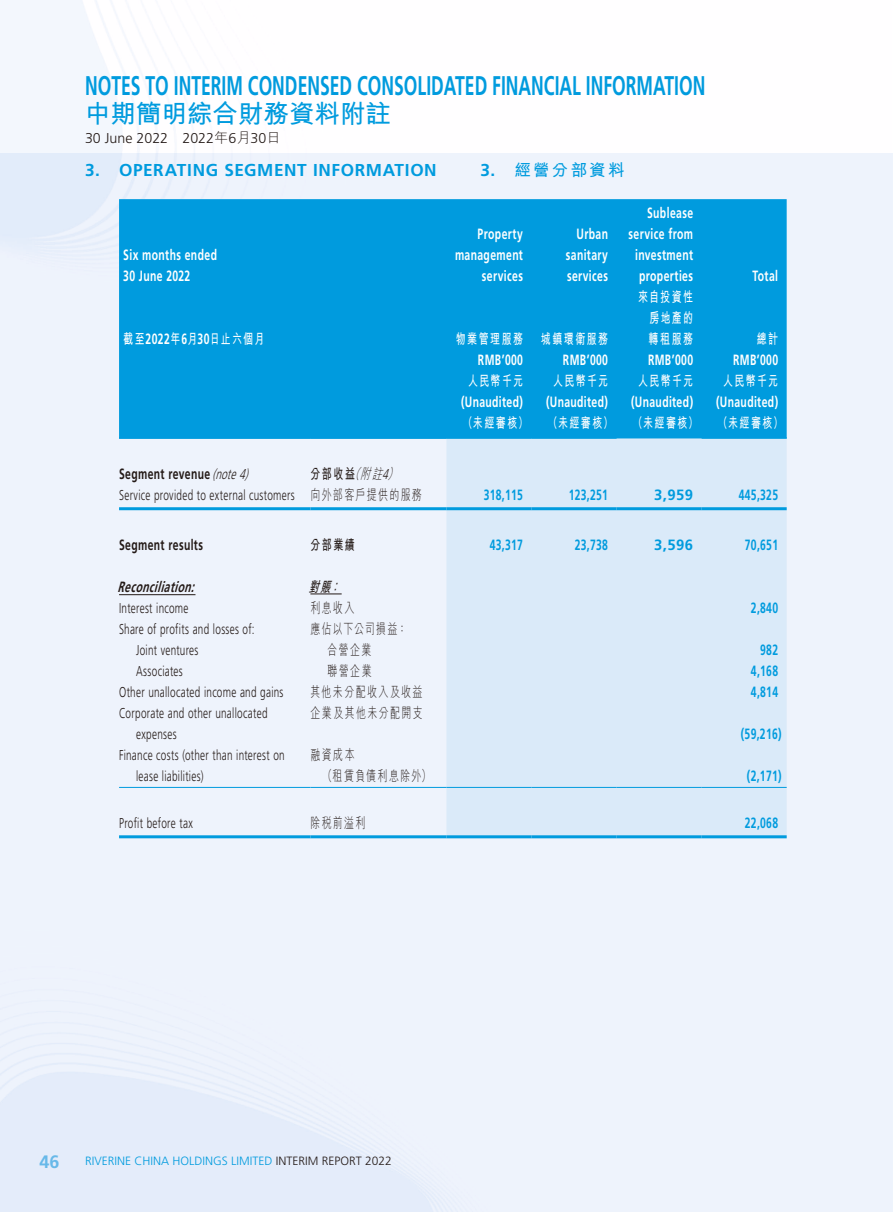
<style>
.page{position:relative;width:893px;height:1212px;background:#fff}
.page>*{position:absolute;margin:0;border:0;box-sizing:border-box;transform-origin:0 0}
.t1{font:700 27px "Frutiger LT Std";color:#009bde;scale:.65 1}
.t2{font:700 25.5px "M Hei HK";color:#009bde}
.t3{font:700 18px "Frutiger LT Std";color:#68b9e9}
.t4{font:700 17.25px "Frutiger LT Std";letter-spacing:.035em;color:#009bde}
.t5{font:700 16.5px "M Hei HK";letter-spacing:.125em;color:#009bde}
.t6{font:700 14.85px/21px "Frutiger LT Std";letter-spacing:.035em;color:#fff;text-align:right;scale:.7 1}
.t7{font:700 14.85px "Frutiger LT Std";letter-spacing:.03em;color:#009bde;scale:.7 1}
.t8{font:700 14.85px "Frutiger LT Std";letter-spacing:.035em;color:#231916;scale:.7 1}
.t9{font:italic 700 14.85px "Frutiger LT Std";color:#231916;scale:.7 1}
.t10{font:700 14.85px "Frutiger LT Std";letter-spacing:.03em;color:#009bde}
.t11{font:300 14.25px/21px "Frutiger LT Std";letter-spacing:.03em;color:#231916;scale:.7 1}
.t12{font:700 14.25px/21px "M Hei HK";letter-spacing:.14em;color:#fff;text-align:justify;scale:.7 1}
.t13{font:300 14.25px/21px "M Hei HK";letter-spacing:.14em;color:#231916;scale:.7 1}
.t14{font:300 14.25px "Frutiger LT Std";color:#231916}
.t15{font:700 14.25px "M Hei HK";letter-spacing:.16em;color:#231916;scale:.7 1}
.t16{font:300 14.25px "M Hei HK";letter-spacing:.105em;color:#231916;scale:.7 1}
.t17{font:italic 700 14.25px "M Hei HK";color:#231916;scale:.7 1}
.t18{font:300 12px "Frutiger LT Std";color:#009bde}
.s1{font-family:"M Hei HK"}
.s2{font-family:"Frutiger LT Std";font-size:17.25px}
.s3{font-family:"Frutiger LT Std";font-size:14.85px}
.s4{font-weight:300;font-style:italic;font-size:14.25px}
.s5{font-weight:300;font-style:italic}
.s6{font-family:"Frutiger LT Std";font-weight:300;font-style:italic}
.s7{color:#231916}
</style>
<div class="page">
<div style="left:0;top:153px;width:893px;height:1059px;background:#eef4fc"></div>
<div style="left:119px;top:199px;width:668px;height:240px;background:#009bde"></div>
<div style="left:446px;top:439px;width:341px;height:396px;background:#daeaf9"></div>
<hr style="left:119px;top:437px;width:191px;height:2px;background:#009bde">
<hr style="left:310px;top:437px;width:136px;height:2px;background:#009bde">
<hr style="left:446px;top:437px;width:85px;height:2px;background:#009bde">
<hr style="left:531px;top:437px;width:86px;height:2px;background:#009bde">
<hr style="left:702px;top:437px;width:85px;height:2px;background:#009bde">
<hr style="left:119px;top:507px;width:191px;height:3px;background:#009bde">
<hr style="left:310px;top:507px;width:136px;height:3px;background:#009bde">
<hr style="left:446px;top:507px;width:85px;height:3px;background:#009bde">
<hr style="left:531px;top:507px;width:86px;height:3px;background:#009bde">
<hr style="left:617px;top:507px;width:85px;height:3px;background:#009bde">
<hr style="left:702px;top:507px;width:85px;height:3px;background:#009bde">
<hr style="left:119px;top:594px;width:76px;height:1px;background:#231916">
<hr style="left:310px;top:593px;width:32px;height:1px;background:#231916">
<hr style="left:119px;top:787px;width:191px;height:1px;background:#009bde">
<hr style="left:310px;top:787px;width:136px;height:1px;background:#009bde">
<hr style="left:446px;top:787px;width:85px;height:1px;background:#009bde">
<hr style="left:531px;top:787px;width:86px;height:1px;background:#009bde">
<hr style="left:617px;top:787px;width:85px;height:1px;background:#009bde">
<hr style="left:702px;top:787px;width:85px;height:1px;background:#009bde">
<hr style="left:119px;top:835px;width:191px;height:3px;background:#009bde">
<hr style="left:310px;top:835px;width:136px;height:3px;background:#009bde">
<hr style="left:446px;top:835px;width:85px;height:3px;background:#009bde">
<hr style="left:531px;top:835px;width:86px;height:3px;background:#009bde">
<hr style="left:617px;top:835px;width:85px;height:3px;background:#009bde">
<hr style="left:702px;top:835px;width:85px;height:3px;background:#009bde">
<h1 class="t1" style="left:85px;top:69px;width:956px">NOTES TO INTERIM CONDENSED CONSOLIDATED FINANCIAL INFORMATION</h1>
<h2 class="t2" style="left:85px;top:95px;width:307px">中期簡明綜合財務資料附註</h2>
<p class="t14" style="left:85px;top:130px;width:197px">30 June 2022 2022<span class="s1">年</span>6<span class="s1">月</span>30<span class="s1">日</span></p>
<p class="t4" style="left:85px;top:160px;width:353px">3. OPERATING SEGMENT INFORMATION</p>
<p class="t6" style="left:123px;top:245px;width:135px;text-align:left">Six months ended<br>30 June 2022</p>
<p class="t5" style="left:480px;top:158px;width:146px"><span class="s2">3.</span> 經營分部資料</p>
<p class="t6" style="left:455px;top:224px;width:99px">Property management services</p>
<p class="t6" style="left:566px;top:224px;width:62px;text-align:justify;text-indent:11px">Urban sanitary services</p>
<p class="t6" style="left:628px;top:203px;width:94px">Sublease service from investment properties</p>
<p class="t12" style="left:123px;top:327px;width:203px">截至<span class="s3">2022</span>年<span class="s3">6</span>月<span class="s3">30</span>日止六個月</p>
<p class="t12" style="left:456px;top:327px;width:219px">物業管理服務 城鎮環衛服務</p>
<p class="t12" style="left:648px;top:285px;width:65px;text-indent:-10px">來自投資性房地產的轉租服務</p>
<p class="t6" style="left:752px;top:266px;width:38px">Total</p>
<p class="t12" style="left:757px;top:327px;width:32px">總計</p>
<p class="t6" style="left:478px;top:350px;width:66px">RMB’000</p>
<p class="t6" style="left:563px;top:350px;width:66px">RMB’000</p>
<p class="t6" style="left:648px;top:350px;width:66px">RMB’000</p>
<p class="t6" style="left:733px;top:350px;width:66px">RMB’000</p>
<p class="t12" style="left:468px;top:369px;width:80px">人民幣千元</p>
<p class="t12" style="left:553px;top:369px;width:80px">人民幣千元</p>
<p class="t12" style="left:638px;top:369px;width:80px">人民幣千元</p>
<p class="t12" style="left:723px;top:369px;width:80px">人民幣千元</p>
<p class="t6" style="left:461px;top:392px;width:90px">(Unaudited)</p>
<p class="t6" style="left:546px;top:392px;width:90px">(Unaudited)</p>
<p class="t6" style="left:631px;top:392px;width:90px">(Unaudited)</p>
<p class="t6" style="left:716px;top:392px;width:90px">(Unaudited)</p>
<p class="t12" style="left:463px;top:411px;width:95px">（未經審核）</p>
<p class="t12" style="left:548px;top:411px;width:95px">（未經審核）</p>
<p class="t12" style="left:633px;top:411px;width:95px">（未經審核）</p>
<p class="t12" style="left:718px;top:411px;width:95px">（未經審核）</p>
<p class="t8" style="left:119px;top:465px;width:192px">Segment revenue <span class="s4">(note4)</span></p>
<p class="t15" style="left:310px;top:463px;width:131px">分部收益<span class="s5">（附註</span><span class="s6">4</span><span class="s5">）</span></p>
<p class="t11" style="left:119px;top:485px;width:434px">Service provided to external customers <span class="s1">向外部客戶提供的服務</span></p>
<p class="t7" style="left:484px;top:486px;width:58px">318,115</p>
<p class="t7" style="left:569px;top:486px;width:58px">123,251</p>
<p class="t10" style="left:654px;top:486px;width:40px">3,959</p>
<p class="t7" style="left:739px;top:486px;width:58px">445,325</p>
<p class="t8" style="left:119px;top:536px;width:122px">Segment results</p>
<p class="t15" style="left:310px;top:535px;width:65px">分部業績</p>
<p class="t7" style="left:490px;top:536px;width:49px">43,317</p>
<p class="t7" style="left:575px;top:536px;width:49px">23,738</p>
<p class="t10" style="left:654px;top:536px;width:40px">3,596</p>
<p class="t7" style="left:745px;top:536px;width:49px">70,651</p>
<p class="t9" style="left:118px;top:578px;width:117px">Reconciliation:</p>
<p class="t17" style="left:309px;top:577px;width:53px">對賬：</p>
<p class="t11" style="left:119px;top:598px;width:101px">Interest income</p>
<p class="t13" style="left:310px;top:597px;width:65px">利息收入</p>
<p class="t7" style="left:751px;top:599px;width:40px">2,840</p>
<p class="t11" style="left:119px;top:619px;width:195px">Share of profits and losses of:</p>
<p class="t16" style="left:310px;top:622px;width:140px">應佔以下公司損益：</p>
<p class="t11" style="left:136px;top:640px;width:91px">Joint ventures</p>
<p class="t13" style="left:327px;top:639px;width:65px">合營企業</p>
<p class="t7" style="left:760px;top:641px;width:27px">982</p>
<p class="t11" style="left:136px;top:661px;width:68px">Associates</p>
<p class="t13" style="left:327px;top:660px;width:65px">聯營企業</p>
<p class="t7" style="left:751px;top:662px;width:40px">4,168</p>
<p class="t11" style="left:119px;top:682px;width:236px">Other unallocated income and gains</p>
<p class="t13" style="left:310px;top:681px;width:162px">其他未分配收入及收益</p>
<p class="t7" style="left:751px;top:683px;width:40px">4,814</p>
<p class="t11" style="left:136px;top:703px;width:189px;text-indent:-17px">Corporate and other unallocated expenses</p>
<p class="t13" style="left:310px;top:702px;width:162px">企業及其他未分配開支</p>
<p class="t7" style="left:741px;top:725px;width:60px">(59,216)</p>
<p class="t11" style="left:136px;top:745px;width:214px;text-indent:-17px">Finance costs (other than interest on lease liabilities)</p>
<p class="t13" style="left:322px;top:744px;width:157px;text-indent:-12px">融資成本<br>（租賃負債利息除外）</p>
<p class="t7" style="left:747px;top:767px;width:51px">(2,171)</p>
<p class="t11" style="left:119px;top:813px;width:107px">Profit before tax</p>
<p class="t13" style="left:310px;top:812px;width:80px">除稅前溢利</p>
<p class="t7" style="left:745px;top:814px;width:49px">22,068</p>
<p class="t3" style="left:39px;top:1151px;width:22px">46</p>
<p class="t18" style="left:85px;top:1154px;width:308px">RIVERINE CHINA HOLDINGS LIMITED <span class="s7">INTERIM REPORT 2022</span></p>
</div>
